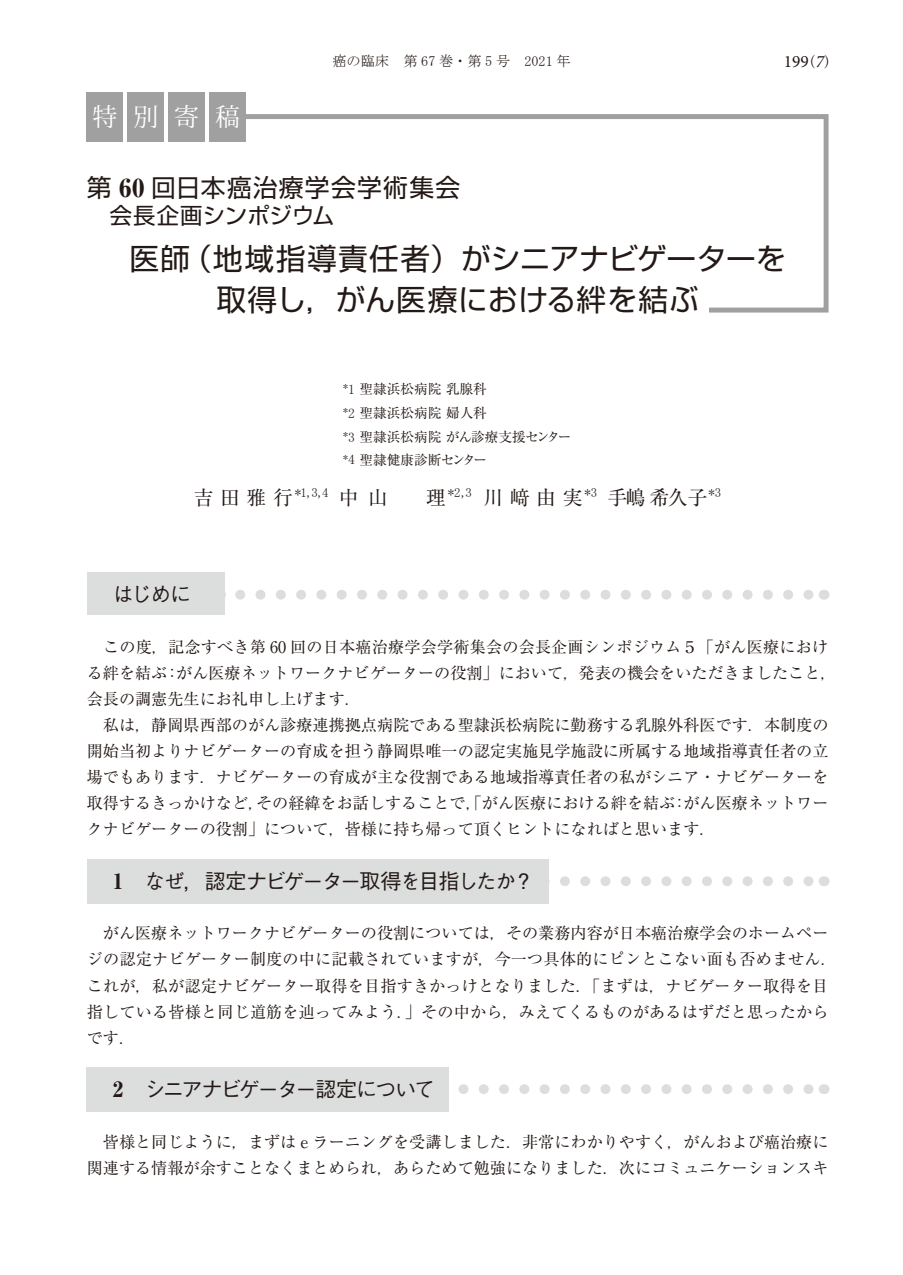
<style>
.page{position:relative;width:903px;height:1275px;background:#fff}
.page>*{position:absolute;margin:0;border:0;box-sizing:border-box;transform-origin:0 0}
.t1{font:29.75px/40.9px "Shin Go Pro";letter-spacing:.025em;color:#231916;text-align:center}
.t2{font:24.85px "Shin Go Pro";letter-spacing:.05em;color:#231916}
.t3{font:24.85px "Koz Min Pro";color:#fff}
.t4{font:22.4px "Shin Go Pro";letter-spacing:.01em;color:#231916}
.t5{font:500 21px "Gothic BBB Pro";letter-spacing:-.085em;color:#231916}
.t6{font:19.78px "Ryumin Pro";color:#231916}
.t7{font:17.32px "Minion Pro";color:#231916}
.t8{font:16.1px/26.1px "Ryumin Pro";color:#231916}
.t9{font:14.17px "MS Mincho";color:#231916}
.t10{font:13.65px/23.8px "Ryumin Pro";color:#231916}
.s1{font-family:"Ryumin Pro";font-weight:500;font-size:14.17px}
.s2{font-style:italic}
.s3{font-family:"Ryumin Pro";font-weight:800}
.s4{font-family:"MS Mincho"}
</style>
<div class="page">
<svg style="left:240px;top:590px;width:573px;height:10px"></svg>
<div style="left:87px;top:572px;width:137px;height:43px;background:#dcdddd"></div>
<svg style="left:548px;top:876px;width:265px;height:10px"></svg>
<div style="left:87px;top:859px;width:461px;height:45px;background:#dcdddd"></div>
<svg style="left:458px;top:1084px;width:355px;height:10px"></svg>
<div style="left:87px;top:1067px;width:362px;height:45px;background:#dcdddd"></div>
<svg style="left:214px;top:114px;width:615px;height:199px"></svg>
<div style="left:87px;top:92px;width:36px;height:49px;background:#a0a0a1"></div>
<div style="left:128px;top:92px;width:36px;height:49px;background:#a0a0a1"></div>
<div style="left:169px;top:92px;width:36px;height:49px;background:#a0a0a1"></div>
<div style="left:209px;top:92px;width:37px;height:49px;background:#a0a0a1"></div>
<div style="left:624px;top:292px;width:85px;height:41px;background:#fff"></div>
<h2 class="t3" style="left:92px;top:99px;width:149px">特別寄稿</h2>
<p class="t9" style="left:332px;top:54px;width:240px">癌の臨床　第 67 巻・第 5 号　2021 年</p>
<p class="t7" style="left:784px;top:50px;width:56px">199<span class="s1">（</span><span class="s2">7</span><span class="s1">）</span></p>
<h2 class="t2" style="left:87px;top:168px;width:375px">第 <span class="s3">60</span> 回日本癌治療学会学術集会</h2>
<h3 class="t4" style="left:87px;top:197px;width:249px">　会長企画シンポジウム</h3>
<h1 class="t1" style="left:129px;top:235px;width:658px">医師（地域指導責任者）がシニアナビゲーターを取得し，がん医療における絆を結ぶ</h1>
<p class="t10" style="left:343px;top:376px;width:230px"><sup>*</sup><span class="s4">1</span> 聖隷浜松病院 乳腺科<br><sup>*</sup><span class="s4">2</span> 聖隷浜松病院 婦人科<br><sup>*</sup><span class="s4">3</span> 聖隷浜松病院 がん診療支援センター</p>
<p class="t10" style="left:343px;top:447px;width:145px"><sup>*</sup><span class="s4">4</span> 聖隷健康診断センター</p>
<p class="t6" style="left:194px;top:482px;width:529px">吉 田 雅 行 <sup>*1,3,4</sup> 中 山　　理 <sup>*2,3</sup> 川 﨑 由 実 <sup>*3</sup> 手嶋 希久子<sup>*3</sup></p>
<h3 class="t5" style="left:92px;top:577px;width:122px">　はじめに　</h3>
<p class="t8" style="left:87px;top:633px;width:751px">　この度，記念すべき第 60 回の日本癌治療学会学術集会の会長企画シンポジウム５「がん医療における絆を結ぶ：がん医療ネットワークナビゲーターの役割」において，発表の機会をいただきましたこと，会長の調憲先生にお礼申し上げます．<br>　私は，静岡県西部のがん診療連携拠点病院である聖隷浜松病院に勤務する乳腺外科医です．本制度の開始当初よりナビゲーターの育成を担う静岡県唯一の認定実施見学施設に所属する地域指導責任者の立場でもあります．ナビゲーターの育成が主な役割である地域指導責任者の私がシニア・ナビゲーターを取得するきっかけなど，その経緯をお話しすることで，「がん医療における絆を結ぶ：がん医療ネットワークナビゲーターの役割」について，皆様に持ち帰って頂くヒントになればと思います．</p>
<h3 class="t5" style="left:113px;top:865px;width:423px"><span class="s3">1</span>　なぜ，認定ナビゲーター取得を目指したか？</h3>
<p class="t8" style="left:87px;top:919px;width:751px;text-indent:16px">がん医療ネットワークナビゲーターの役割については，その業務内容が日本癌治療学会のホームページの認定ナビゲーター制度の中に記載されていますが，今一つ具体的にピンとこない面も否めません．これが，私が認定ナビゲーター取得を目指すきかっけとなりました．「まずは，ナビゲーター取得を目指している皆様と同じ道筋を辿ってみよう．」その中から，みえてくるものがあるはずだと思ったからです．</p>
<h3 class="t5" style="left:113px;top:1072px;width:323px"><span class="s3">2</span>　シニアナビゲーター認定について</h3>
<p class="t8" style="left:87px;top:1128px;width:743px">　皆様と同じように，まずは e ラーニングを受講しました．非常にわかりやすく，がんおよび癌治療に関連する情報が余すことなくまとめられ，あらためて勉強になりました．次にコミュニケーションスキ</p>
</div>
